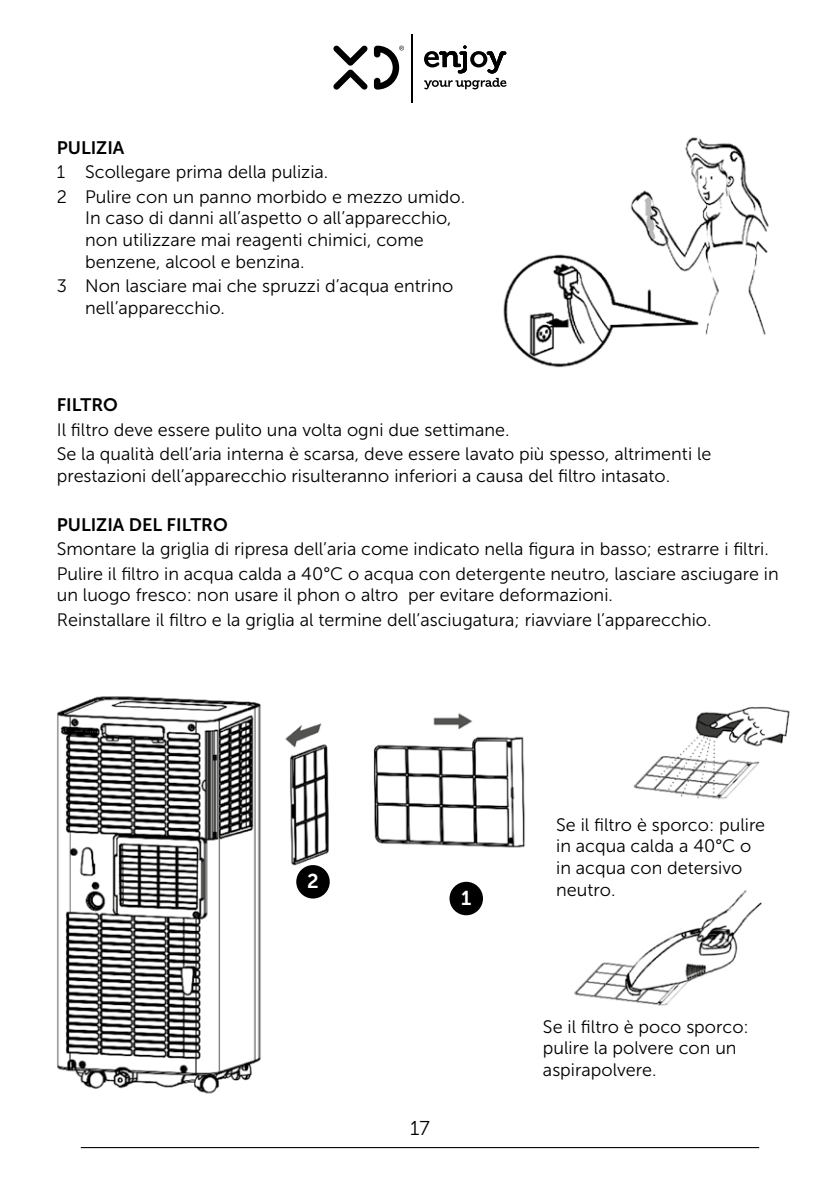
<style>
.page{position:relative;width:840px;height:1191px;background:#fff}
.page>*{position:absolute;margin:0;border:0;box-sizing:border-box;transform-origin:0 0}
.t1{font:20px "Museo Sans 700";color:#fff}
.t2{font:20px "Museo Sans 300";color:#000}
.t3{font:18px/21.6px "Museo Sans 300";color:#000}
.t4{font:18px "Museo Sans 700";color:#000}
</style>
<div class="page">
<img style="left:57px;top:696px;width:733px;height:398px">
<hr style="left:411px;top:34px;width:1px;height:68px;background:#000">
<svg style="left:374px;top:46px;width:30px;height:44px"></svg>
<svg style="left:333px;top:46px;width:34px;height:44px"></svg>
<svg style="left:424px;top:45px;width:82px;height:44px"></svg>
<img style="left:503px;top:137px;width:266px;height:231px">
<div style="left:449px;top:881px;width:33px;height:34px;background:#000;border-radius:50%"></div>
<div style="left:296px;top:865px;width:33px;height:33px;background:#000;border-radius:50%"></div>
<hr style="left:81px;top:1147px;width:677px;height:1px;background:#000">
<p class="t4" style="left:57px;top:138px;width:69px">PULIZIA</p>
<p class="t3" style="left:57px;top:160px;width:409px;line-height:24.4px">1 Scollegare prima della pulizia.<br>2 Pulire con un panno morbido e mezzo umido.</p>
<p class="t3" style="left:85px;top:207px;width:368px">In caso di danni all’aspetto o all’apparecchio, non utilizzare mai reagenti chimici, come benzene, alcool e benzina.</p>
<p class="t3" style="left:85px;top:275px;width:369px;text-indent:-28px">3 Non lasciare mai che spruzzi d’acqua entrino nell’apparecchio.</p>
<p class="t4" style="left:57px;top:395px;width:63px">FILTRO</p>
<p class="t3" style="left:57px;top:417px;width:655px;line-height:24.4px">Il filtro deve essere pulito una volta ogni due settimane.<br>Se la qualità dell’aria interna è scarsa, deve essere lavato più spesso, altrimenti le</p>
<p class="t3" style="left:57px;top:465px;width:614px">prestazioni dell’apparecchio risulteranno inferiori a causa del filtro intasato.</p>
<p class="t4" style="left:57px;top:514px;width:172px">PULIZIA DEL FILTRO</p>
<p class="t3" style="left:57px;top:537px;width:723px;line-height:24.4px">Smontare la griglia di ripresa dell’aria come indicato nella figura in basso; estrarre i filtri.<br>Pulire il filtro in acqua calda a 40°C o acqua con detergente neutro, lasciare asciugare in</p>
<p class="t3" style="left:57px;top:583px;width:656px;line-height:24.4px">un luogo fresco: non usare il phon o altro per evitare deformazioni.<br>Reinstallare il filtro e la griglia al termine dell’asciugatura; riavviare l’apparecchio.</p>
<p class="t1" style="left:307px;top:870px;width:13px">2</p>
<p class="t1" style="left:461px;top:886px;width:12px">1</p>
<p class="t2" style="left:410px;top:1117px;width:21px">17</p>
<p class="t3" style="left:556px;top:814px;width:210px">Se il filtro è sporco: pulire in acqua calda a 40°C o in acqua con detersivo neutro.</p>
<p class="t3" style="left:542px;top:1016px;width:207px">Se il filtro è poco sporco: pulire la polvere con un aspirapolvere.</p>
</div>
